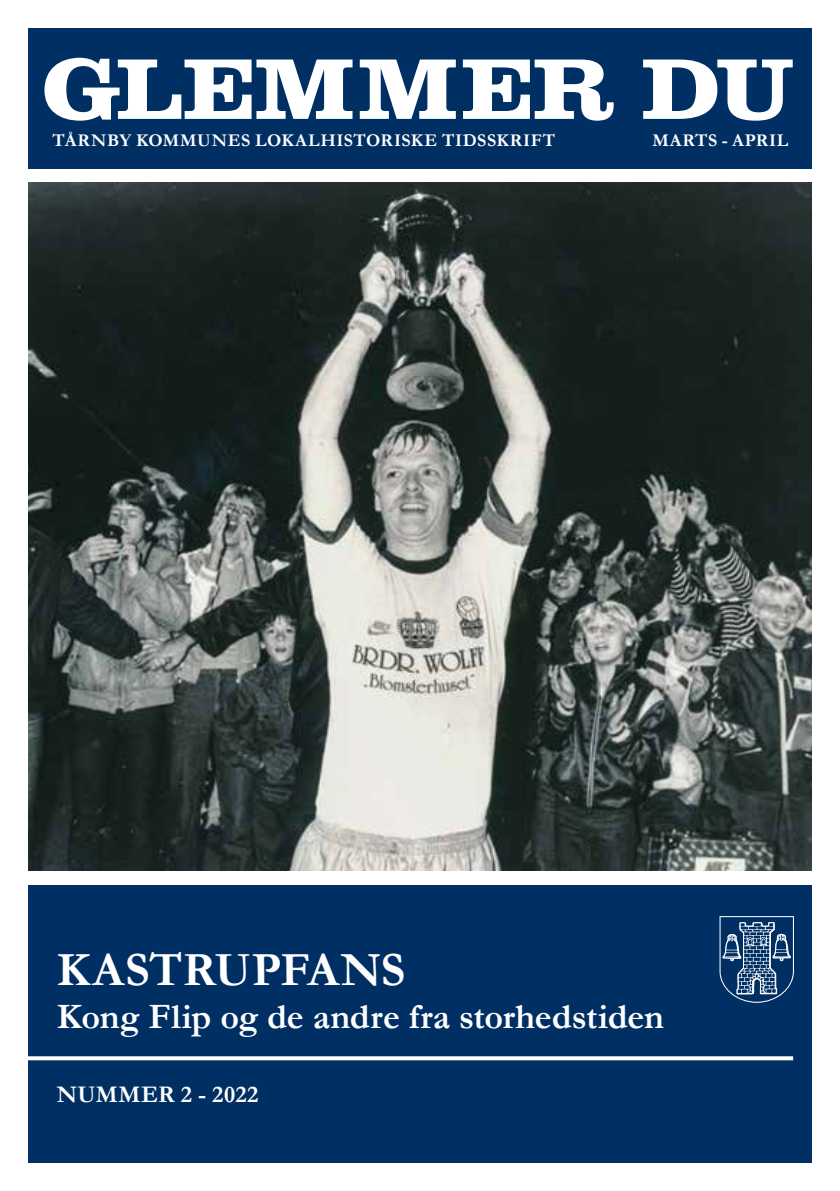
<style>
.page{position:relative;width:840px;height:1191px;background:#fff}
.page>*{position:absolute;margin:0;border:0;box-sizing:border-box;transform-origin:0 0}
.t1{font:700 48px "Garamond";color:#fff}
.t2{font:700 36px "Garamond";letter-spacing:-.005em;color:#fff}
.t3{font:700 24px "Garamond";letter-spacing:.02em;color:#fff}
.t4{font:700 18px "Garamond";letter-spacing:.03em;color:#fff}
</style>
<div class="page">
<img style="left:28px;top:183px;width:783px;height:687px">
<div style="left:28px;top:28px;width:783px;height:141px;background:#002f63"></div>
<div style="left:28px;top:884px;width:783px;height:278px;background:#002f63"></div>
<svg style="left:28px;top:1056px;width:764px;height:4px;background:#eceff3"></svg>
<svg style="left:719px;top:916px;width:74px;height:86px"></svg>
<svg style="left:44px;top:58px;width:308px;height:63px"></svg>
<svg style="left:359px;top:60px;width:96px;height:59px"></svg>
<svg style="left:462px;top:60px;width:151px;height:61px"></svg>
<svg style="left:643px;top:60px;width:149px;height:61px"></svg>
<hr style="left:43px;top:51px;width:750px;height:1px;background:#fff">
<p class="t4" style="left:52px;top:128px;width:504px">TÅRNBY KOMMUNES LOKALHISTORISKE TIDSSKRIFT</p>
<p class="t4" style="left:652px;top:128px;width:137px">MARTS - APRIL</p>
<h1 class="t1" style="left:57px;top:937px;width:350px">KASTRUPFANS</h1>
<h2 class="t2" style="left:57px;top:992px;width:608px">Kong Flip og de andre fra storhedstiden</h2>
<h3 class="t3" style="left:57px;top:1078px;width:203px">NUMMER 2 - 2022</h3>
</div>
